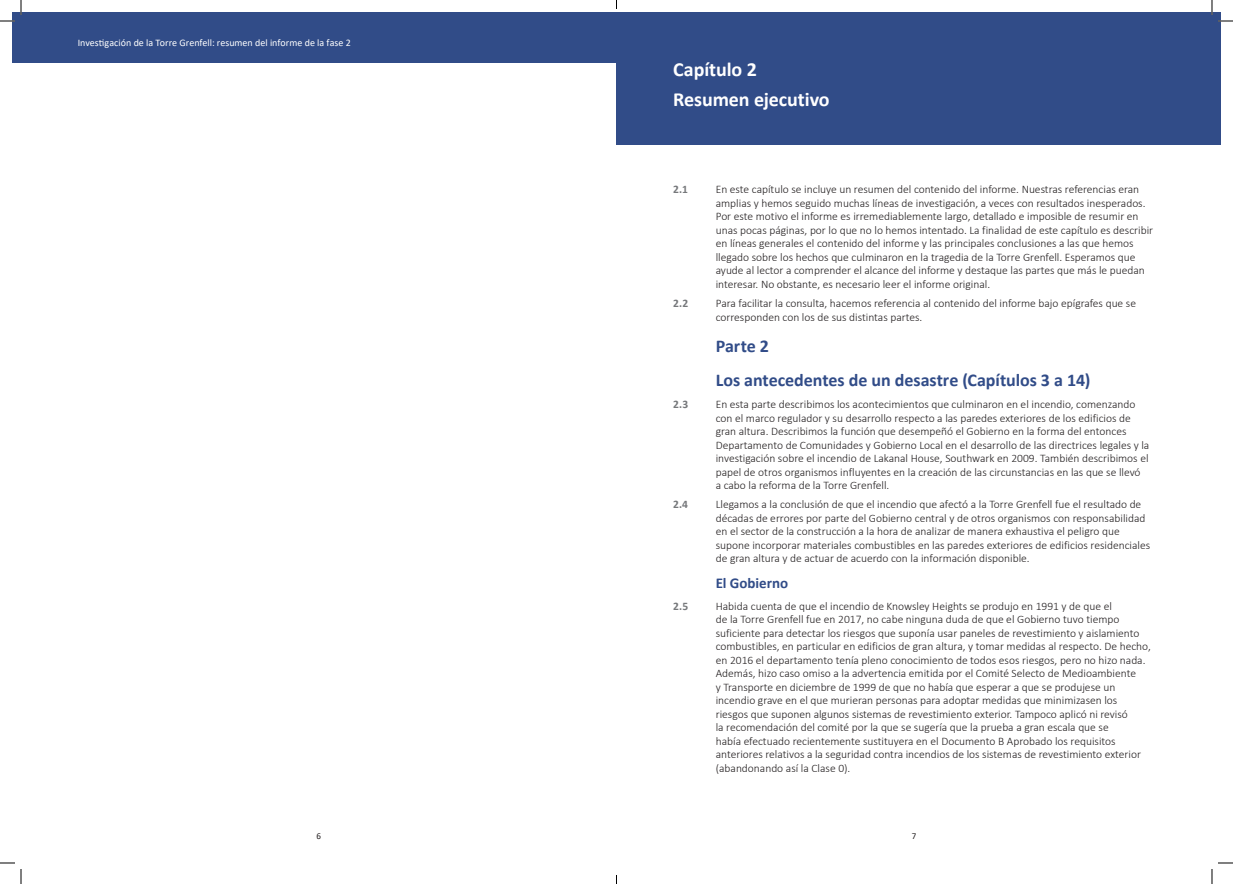
<style>
.page{position:relative;width:1233px;height:884px;background:#fff}
.page>*{position:absolute;margin:0;border:0;box-sizing:border-box;transform-origin:0 0}
.Chapter_Title{font:700 20px "Calibri";letter-spacing:-.005em;color:#fff}
.Chapter_No{font:700 20px "Calibri";letter-spacing:-.005em;color:#fff}
.AHead{font:700 18px "Calibri";letter-spacing:-.005em;color:#314c88}
.BHead{font:700 15px "Calibri";letter-spacing:-.005em;color:#314c88}
.t1{font:300 11.5px/13.5px "Calibri";color:#231f20}
.t2{font:700 11.5px "Calibri";color:#76787b}
.t3{font:10px "Calibri";color:#fff}
.t4{font:9px "Calibri";color:#231f20}
</style>
<div class="page">
<div style="left:616px;top:12px;width:604px;height:133px;background:#314c88"></div>
<div style="left:12px;top:12px;width:604px;height:51px;background:#314c88"></div>
<svg style="left:1218px;top:20px;width:15px;height:2px"></svg>
<svg style="left:1218px;top:862px;width:15px;height:2px"></svg>
<svg style="left:0;top:0;width:22px;height:22px"></svg>
<svg style="left:0;top:862px;width:22px;height:22px"></svg>
<svg style="left:1211px;top:0;width:1px;height:15px"></svg>
<svg style="left:1211px;top:869px;width:1px;height:15px"></svg>
<p class="t3" style="left:78px;top:36px;width:275px">Investigación de la Torre Grenfell: resumen del informe de la fase 2</p>
<p class="t4" style="left:316px;top:830px;width:6px">6</p>
<h1 class="Chapter_No" style="left:673px;top:55px;width:85px">Capítulo 2</h1>
<h1 class="Chapter_Title" style="left:673px;top:85px;width:158px">Resumen ejecutivo</h1>
<p class="t2" style="left:673px;top:182px;width:16px">2.1</p>
<p class="t1" style="left:715px;top:183px;width:439px">En este capítulo se incluye un resumen del contenido del informe. Nuestras referencias eran amplias y hemos seguido muchas líneas de investigación, a veces con resultados inesperados.<br>Por este motivo el informe es irremediablemente largo, detallado e imposible de resumir en unas pocas páginas, por lo que no lo hemos intentado. La finalidad de este capítulo es describir en líneas generales el contenido del informe y las principales conclusiones a las que hemos llegado sobre los hechos que culminaron en la tragedia de la Torre Grenfell. Esperamos que ayude al lector a comprender el alcance del informe y destaque las partes que más le puedan interesar. No obstante, es necesario leer el informe original.</p>
<p class="t2" style="left:673px;top:295px;width:17px">2.2</p>
<p class="t1" style="left:715px;top:296px;width:422px">Para facilitar la consulta, hacemos referencia al contenido del informe bajo epígrafes que se corresponden con los de sus distintas partes.</p>
<h2 class="AHead" style="left:715px;top:333px;width:55px">Parte 2</h2>
<h2 class="AHead" style="left:715px;top:367px;width:376px">Los antecedentes de un desastre (Capítulos 3 a 14)</h2>
<p class="t2" style="left:673px;top:396px;width:17px">2.3</p>
<p class="t1" style="left:715px;top:397px;width:435px">En esta parte describimos los acontecimientos que culminaron en el incendio, comenzando con el marco regulador y su desarrollo respecto a las paredes exteriores de los edificios de gran altura. Describimos la función que desempeñó el Gobierno en la forma del entonces Departamento de Comunidades y Gobierno Local en el desarrollo de las directrices legales y la investigación sobre el incendio de Lakanal House, Southwark en 2009. También describimos el papel de otros organismos influyentes en la creación de las circunstancias en las que se llevó<br>a cabo la reforma de la Torre Grenfell.</p>
<p class="t2" style="left:673px;top:496px;width:16px">2.4</p>
<p class="t1" style="left:715px;top:498px;width:436px">Llegamos a la conclusión de que el incendio que afectó a la Torre Grenfell fue el resultado de décadas de errores por parte del Gobierno central y de otros organismos con responsabilidad en el sector de la construcción a la hora de analizar de manera exhaustiva el peligro que supone incorporar materiales combustibles en las paredes exteriores de edificios residenciales de gran altura y de actuar de acuerdo con la información disponible.</p>
<h3 class="BHead" style="left:715px;top:572px;width:74px">El Gobierno</h3>
<p class="t2" style="left:673px;top:598px;width:17px">2.5</p>
<p class="t1" style="left:715px;top:599px;width:436px">Habida cuenta de que el incendio de Knowsley Heights se produjo en 1991 y de que el<br>de la Torre Grenfell fue en 2017, no cabe ninguna duda de que el Gobierno tuvo tiempo suficiente para detectar los riesgos que suponía usar paneles de revestimiento y aislamiento combustibles, en particular en edificios de gran altura, y tomar medidas al respecto. De hecho, en 2016 el departamento tenía pleno conocimiento de todos esos riesgos, pero no hizo nada.<br>Además, hizo caso omiso a la advertencia emitida por el Comité Selecto de Medioambiente<br>y Transporte en diciembre de 1999 de que no había que esperar a que se produjese un incendio grave en el que murieran personas para adoptar medidas que minimizasen los riesgos que suponen algunos sistemas de revestimiento exterior. Tampoco aplicó ni revisó<br>la recomendación del comité por la que se sugería que la prueba a gran escala que se<br>había efectuado recientemente sustituyera en el Documento B Aprobado los requisitos anteriores relativos a la seguridad contra incendios de los sistemas de revestimiento exterior (abandonando así la Clase 0).</p>
<p class="t4" style="left:912px;top:830px;width:6px">7</p>
</div>
